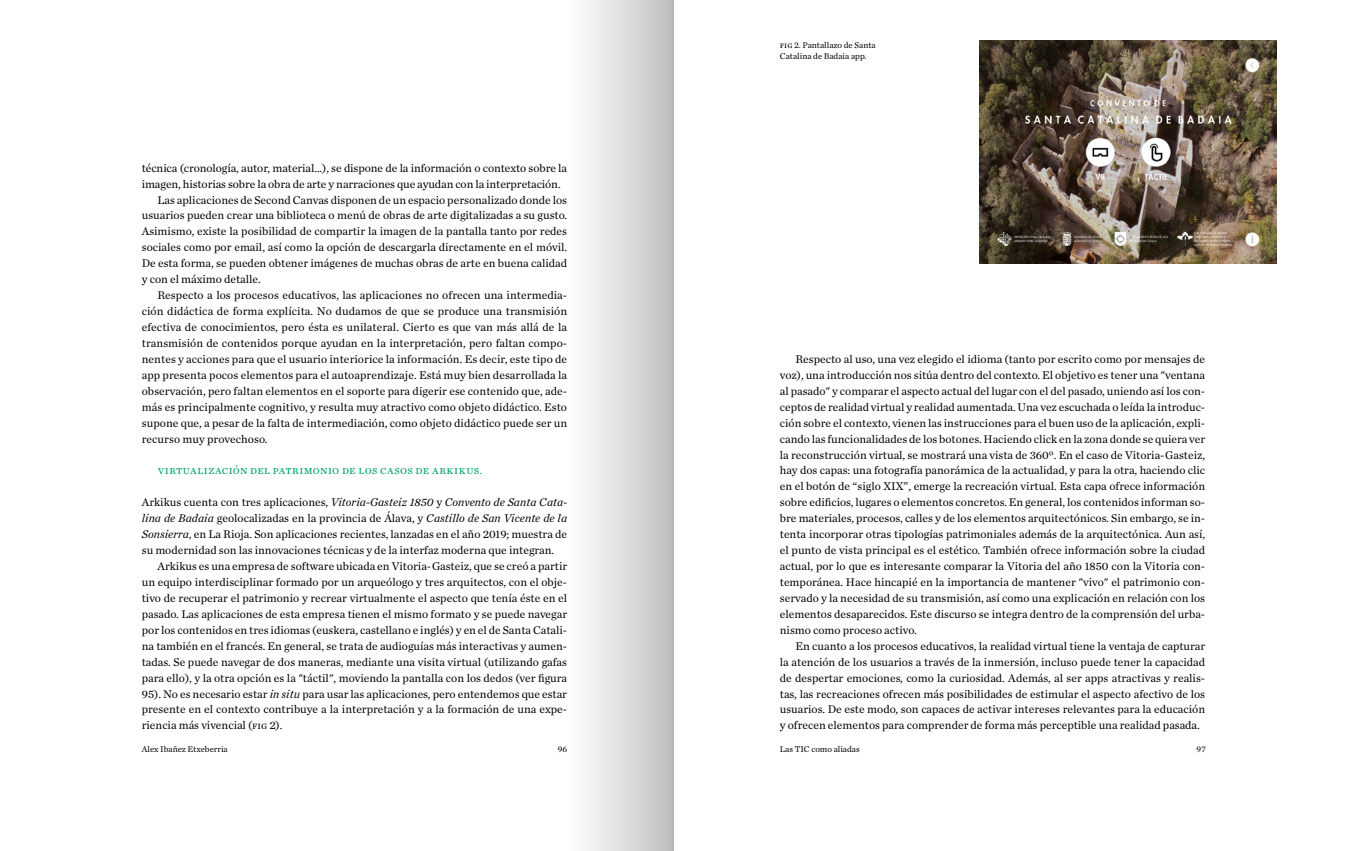
<style>
.page{position:relative;width:1347px;height:851px;background:#fff}
.page>*{position:absolute;margin:0;border:0;box-sizing:border-box;transform-origin:0 0}
.t1{font:11.62px/15.9px "Chronicle Text G1";color:#000;text-align:justify}
.t2{font:11.62px "Chronicle Text G1";letter-spacing:.03em;color:#00a366}
.t3{font:8.75px/11.9px "Chronicle Text G1";color:#000}
.s1{font-style:italic}
.s2{font-size:10.38px}
</style>
<div class="page">
<div style="left:546px;top:0;width:127px;height:850px;background:linear-gradient(to right,#fff,#c2c2c2)"></div>
<img style="left:979px;top:40px;width:297px;height:223px">
<p class="t1" style="left:142px;top:159px;width:427px">técnica (cronología, autor, material...), se dispone de la información o contexto sobre la</p>
<p class="t1" style="left:142px;top:175px;width:420px">imagen, historias sobre la obra de arte y narraciones que ayudan con la interpretación.</p>
<p class="t1" style="left:157px;top:191px;width:411px">Las aplicaciones de Second Canvas disponen de un espacio personalizado donde los</p>
<p class="t1" style="left:142px;top:207px;width:427px">usuarios pueden crear una biblioteca o menú de obras de arte digitalizadas a su gusto.</p>
<p class="t1" style="left:142px;top:223px;width:427px">Asimismo, existe la posibilidad de compartir la imagen de la pantalla tanto por redes</p>
<p class="t1" style="left:142px;top:239px;width:427px">sociales como por email, así como la opción de descargarla directamente en el móvil.</p>
<p class="t1" style="left:142px;top:255px;width:427px">De esta forma, se pueden obtener imágenes de muchas obras de arte en buena calidad</p>
<p class="t1" style="left:142px;top:271px;width:120px">y con el máximo detalle.</p>
<p class="t1" style="left:157px;top:286px;width:411px">Respecto a los procesos educativos, las aplicaciones no ofrecen una intermedia-</p>
<p class="t1" style="left:142px;top:302px;width:427px">ción didáctica de forma explícita. No dudamos de que se produce una transmisión</p>
<p class="t1" style="left:142px;top:318px;width:427px">efectiva de conocimientos, pero ésta es unilateral. Cierto es que van más allá de la</p>
<p class="t1" style="left:142px;top:334px;width:427px">transmisión de contenidos porque ayudan en la interpretación, pero faltan compo-</p>
<p class="t1" style="left:142px;top:350px;width:427px">nentes y acciones para que el usuario interiorice la información. Es decir, este tipo de</p>
<p class="t1" style="left:142px;top:366px;width:427px">app presenta pocos elementos para el autoaprendizaje. Está muy bien desarrollada la</p>
<p class="t1" style="left:142px;top:382px;width:427px">observación, pero faltan elementos en el soporte para digerir ese contenido que, ade-</p>
<p class="t1" style="left:142px;top:398px;width:427px">más es principalmente cognitivo, y resulta muy atractivo como objeto didáctico. Esto</p>
<p class="t1" style="left:142px;top:414px;width:427px">supone que, a pesar de la falta de intermediación, como objeto didáctico puede ser un</p>
<p class="t1" style="left:142px;top:430px;width:127px">recurso muy provechoso.</p>
<p class="t2" style="left:158px;top:461px;width:326px">virtualización del patrimonio de los casos de arkikus.</p>
<p class="t1" style="left:142px;top:494px;width:427px">Arkikus cuenta con tres aplicaciones, <span class="s1">Vitoria-Gasteiz 1850</span> y <span class="s1">Convento de Santa Cata&shy;lina de Badaia</span> geolocalizadas en la provincia de Álava, y <span class="s1">Castillo de San Vicente de la Sonsierra</span>, en La Rioja. Son aplicaciones recientes, lanzadas en el año 2019; muestra de su modernidad son las innovaciones técnicas y de la interfaz moderna que integran.</p>
<p class="t1" style="left:142px;top:557px;width:427px;text-indent:16px">Arkikus es una empresa de software ubicada en Vitoria-Gasteiz, que se creó a partir un equipo interdisciplinar formado por un arqueólogo y tres arquitectos, con el obje&shy;tivo de recuperar el patrimonio y recrear virtualmente el aspecto que tenía éste en el pasado. Las aplicaciones de esta empresa tienen el mismo formato y se puede navegar por los contenidos en tres idiomas (euskera, castellano e inglés) y en el de Santa Catali&shy;na también en el francés. En general, se trata de audioguías más interactivas y aumen&shy;tadas. Se puede navegar de dos maneras, mediante una visita virtual (utilizando gafas para ello), y la otra opción es la "táctil", moviendo la pantalla con los dedos (ver figura 95). No es necesario estar <span class="s1">in situ</span> para usar las aplicaciones, pero entendemos que estar presente en el contexto contribuye a la interpretación y a la formación de una expe&shy;riencia más vivencial (<span class="s2">fig</span> 2).</p>
<p class="t3" style="left:780px;top:38px;width:97px">fig 2. Pantallazo de Santa<br>Catalina de Badaia app.</p>
<p class="t1" style="left:780px;top:350px;width:427px;text-indent:16px">Respecto al uso, una vez elegido el idioma (tanto por escrito como por mensajes de voz), una introducción nos sitúa dentro del contexto. El objetivo es tener una "ventana al pasado" y comparar el aspecto actual del lugar con el del pasado, uniendo así los con&shy;ceptos de realidad virtual y realidad aumentada. Una vez escuchada o leída la introduc&shy;ción sobre el contexto, vienen las instrucciones para el buen uso de la aplicación, expli&shy;cando las funcionalidades de los botones. Haciendo click en la zona donde se quiera ver la reconstrucción virtual, se mostrará una vista de 360º. En el caso de Vitoria-Gasteiz, hay dos capas: una fotografía panorámica de la actualidad, y para la otra, haciendo clic en el botón de “siglo XIX”, emerge la recreación virtual. Esta capa ofrece información sobre edificios, lugares o elementos concretos. En general, los contenidos informan so&shy;bre materiales, procesos, calles y de los elementos arquitectónicos. Sin embargo, se in&shy;tenta incorporar otras tipologías patrimoniales además de la arquitectónica. Aun así, el punto de vista principal es el estético. También ofrece información sobre la ciudad actual, por lo que es interesante comparar la Vitoria del año 1850 con la Vitoria con&shy;temporánea. Hace hincapié en la importancia de mantener "vivo" el patrimonio con&shy;servado y la necesidad de su transmisión, así como una explicación en relación con los elementos desaparecidos. Este discurso se integra dentro de la comprensión del urba&shy;nismo como proceso activo.</p>
<p class="t1" style="left:780px;top:637px;width:427px;text-indent:16px">En cuanto a los procesos educativos, la realidad virtual tiene la ventaja de capturar la atención de los usuarios a través de la inmersión, incluso puede tener la capacidad de despertar emociones, como la curiosidad. Además, al ser apps atractivas y realis&shy;tas, las recreaciones ofrecen más posibilidades de estimular el aspecto afectivo de los usuarios. De este modo, son capaces de activar intereses relevantes para la educación y ofrecen elementos para comprender de forma más perceptible una realidad pasada.</p>
<p class="t3" style="left:142px;top:742px;width:88px">Alex Ibañez Etxeberria</p>
<p class="t3" style="left:557px;top:742px;width:11px">96</p>
<p class="t3" style="left:780px;top:742px;width:81px">Las TIC como aliadas</p>
<p class="t3" style="left:1196px;top:742px;width:11px">97</p>
</div>
